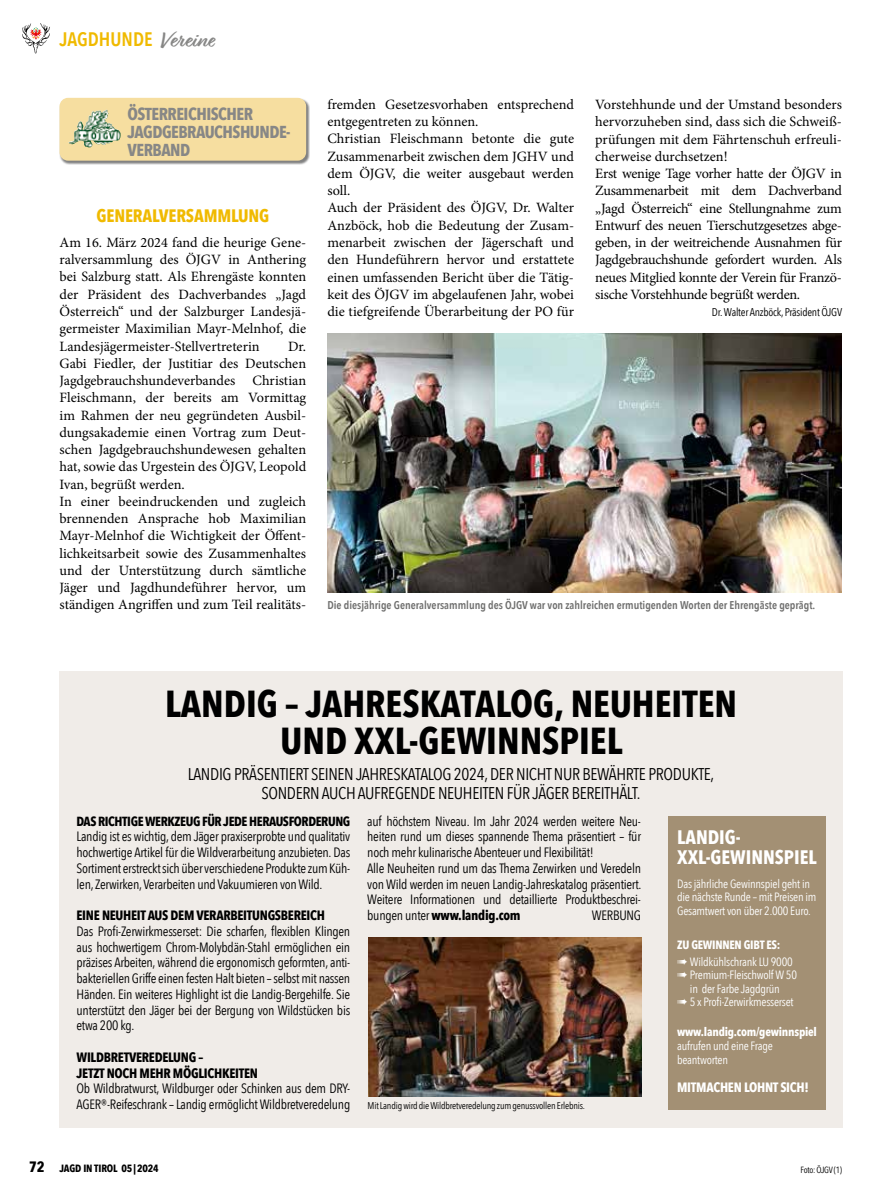
<style>
.page{position:relative;width:893px;height:1191px;background:#fff}
.page>*{position:absolute;margin:0;border:0;box-sizing:border-box;transform-origin:0 0}
.t1{font:700 37.5px/36.5px "Avenir Next Condensed";color:#000;text-align:center}
.t2{font:700 19.5px/19.5px "Avenir Next Condensed";color:#fff}
.t3{font:600 19.5px "Avenir Next Condensed";color:#f0ba00}
.t4{font:700 18px "Avenir Next Condensed";letter-spacing:-.01em;color:#f0ba00}
.t5{font:700 17.25px/18px "Avenir Next Condensed";letter-spacing:-.03em;color:#878786}
.t6{font:16.95px/18.8px "Avenir Next Condensed";letter-spacing:-.02em;color:#000;text-align:center}
.t7{font:700 15px "Avenir Next Condensed";color:#000}
.t8{font:14.25px/17.2px "Minion Pro";letter-spacing:-.005em;color:#000}
.t9{font:13.5px/15.8px "Avenir Next Condensed";letter-spacing:-.02em;color:#000;text-align:justify}
.t10{font:700 13.5px/15.8px "Avenir Next Condensed";letter-spacing:-.02em;color:#000}
.t11{font:700 13.5px "Avenir Next Condensed";letter-spacing:-.02em;color:#fff}
.t12{font:700 13.2px "Avenir Next Condensed";letter-spacing:-.03em;color:#000}
.t13{font:12px/13.5px "Avenir Next Condensed";letter-spacing:-.02em;color:#fff}
.t14{font:700 12px "Avenir Next Condensed";letter-spacing:-.02em;color:#fff}
.t15{font:600 11.25px "Avenir Next Condensed";color:#6f6f6e}
.t16{font:11.25px "Avenir Next Condensed";letter-spacing:-.02em;color:#000}
.t17{font:700 10.5px "Avenir Next Condensed";letter-spacing:-.01em;color:#000}
.t18{font:9.75px "Avenir Next Condensed";letter-spacing:-.02em;color:#000}
.t19{font:9px "Avenir Next Condensed";letter-spacing:-.035em;color:#000}
.s1{font-family:"Relation";font-weight:700;font-size:22.5px;color:#878786}
.s2{font-weight:700}
</style>
<div class="page">
<div style="left:60px;top:98px;width:250px;height:67px;background:#000;opacity:.5"></div>
<div style="left:60px;top:98px;width:246px;height:63px;background:#f6dea0;border-radius:9px"></div>
<img style="left:69px;top:110px;width:52px;height:38px">
<img style="left:327px;top:333px;width:515px;height:259px">
<svg style="left:22px;top:23px;width:28px;height:30px"></svg>
<div style="left:60px;top:671px;width:783px;height:456px;background:#f0ece8"></div>
<div style="left:669px;top:816px;width:157px;height:293px;background:#a39074"></div>
<img style="left:369px;top:937px;width:272px;height:159px">
<h2 class="t3" style="left:60px;top:22px;width:156px">JAGDHUNDE <span class="s1">Vereine</span></h2>
<p class="t5" style="left:128px;top:105px;width:164px">ÖSTERREICHISCHER<br>JAGDGEBRAUCHSHUNDE-<br>VERBAND</p>
<p class="t8" style="left:327px;top:96px;width:248px">fremden Gesetzesvorhaben entsprechend entgegentreten zu können.<br>Christian Fleischmann betonte die gute Zusammenarbeit zwischen dem JGHV und dem ÖJGV, die weiter ausgebaut werden soll.<br>Auch der Präsident des ÖJGV, Dr. Walter Anzböck, hob die Bedeutung der Zusam&shy;menarbeit zwischen der Jägerschaft und den Hundeführern hervor und erstattete einen umfassenden Bericht über die Tätig&shy;keit des ÖJGV im abgelaufenen Jahr, wobei die tiefgreifende Überarbeitung der PO für</p>
<p class="t8" style="left:595px;top:96px;width:248px">Vorstehhunde und der Umstand besonders hervorzuheben sind, dass sich die Schweiß&shy;prüfungen mit dem Fährtenschuh erfreuli&shy;cherweise durchsetzen!<br>Erst wenige Tage vorher hatte der ÖJGV in Zusammenarbeit mit dem Dachverband „Jagd Österreich“ eine Stellungnahme zum Entwurf des neuen Tierschutzgesetzes abge&shy;geben, in der weitreichende Ausnahmen für Jagdgebrauchshunde gefordert wurden. Als neues Mitglied konnte der Verein für Franzö&shy;sische Vorstehhunde begrüßt werden.</p>
<p class="t4" style="left:97px;top:205px;width:174px">GENERALVERSAMMLUNG</p>
<p class="t8" style="left:60px;top:234px;width:248px;text-align:justify">Am 16. März 2024 fand die heurige Gene&shy;ralversammlung des ÖJGV in Anthering bei Salzburg statt. Als Ehrengäste konnten der Präsident des Dachverbandes „Jagd Österreich“ und der Salzburger Landesjä&shy;germeister Maximilian Mayr-Melnhof, die Landesjägermeister-Stellvertreterin</p>
<p class="t16" style="left:712px;top:302px;width:132px">Dr. Walter Anzböck, Präsident ÖJGV</p>
<p class="t8" style="left:60px;top:337px;width:248px;text-indent:229px">Dr.<br>Gabi Fiedler, der Justitiar des Deutschen Jagdgebrauchshundeverbandes Christian Fleischmann, der bereits am Vormittag im Rahmen der neu gegründeten Ausbil&shy;dungsakademie einen Vortrag zum Deut&shy;schen Jagdgebrauchshundewesen gehalten hat, sowie das Urgestein des ÖJGV, Leopold Ivan, begrüßt werden.<br>In einer beeindruckenden und zugleich brennenden Ansprache hob Maximilian Mayr-Melnhof die Wichtigkeit der Öffent&shy;lichkeitsarbeit sowie des Zusammenhaltes und der Unterstützung durch sämtliche Jäger und Jagdhundeführer hervor, um ständigen Angriffen und zum Teil realitäts-</p>
<p class="t15" style="left:327px;top:595px;width:489px">Die diesjährige Generalversammlung des ÖJGV war von zahlreichen ermutigenden Worten der Ehrengäste geprägt.</p>
<h1 class="t1" style="left:165px;top:685px;width:574px">LANDIG – JAHRESKATALOG, NEUHEITEN<br>UND XXL-GEWINNSPIEL</h1>
<p class="t6" style="left:188px;top:763px;width:528px">LANDIG PRÄSENTIERT SEINEN JAHRESKATALOG 2024, DER NICHT NUR BEWÄHRTE PRODUKTE,<br>SONDERN AUCH AUFREGENDE NEUHEITEN FÜR JÄGER BEREITHÄLT.</p>
<p class="t12" style="left:77px;top:813px;width:275px">DAS RICHTIGE WERKZEUG FÜR JEDE HERAUSFORDERUNG</p>
<p class="t9" style="left:77px;top:828px;width:275px">Landig ist es wichtig, dem Jäger praxiserprobte und qualitativ hochwertige Artikel für die Wildverarbeitung anzubieten. Das Sortiment erstreckt sich über verschiedene Produkte zum Küh&shy;len, Zerwirken, Verarbeiten und Vakuumieren von Wild.</p>
<p class="t10" style="left:77px;top:907px;width:250px">EINE NEUHEIT AUS DEM VERARBEITUNGSBEREICH</p>
<p class="t9" style="left:77px;top:922px;width:275px">Das Profi-Zerwirkmesserset: Die scharfen, flexiblen Klingen aus hochwertigem Chrom-Molybdän-Stahl ermöglichen ein präzises Arbeiten, während die ergonomisch geformten, anti&shy;bakteriellen Griffe einen festen Halt bieten – selbst mit nassen Händen. Ein weiteres Highlight ist die Landig-Bergehilfe. Sie unterstützt den Jäger bei der Bergung von Wildstücken bis etwa 200 kg.</p>
<p class="t10" style="left:77px;top:1049px;width:183px">WILDBRETVEREDELUNG –<br>JETZT NOCH MEHR MÖGLICHKEITEN</p>
<p class="t9" style="left:77px;top:1080px;width:275px">Ob Wildbratwurst, Wildburger oder Schinken aus dem DRY-<br>AGER®-Reifeschrank – Landig ermöglicht Wildbretveredelung</p>
<p class="t9" style="left:367px;top:812px;width:276px;text-align:left">auf höchstem Niveau. Im Jahr 2024 werden weitere Neu&shy;heiten rund um dieses spannende Thema präsentiert – für noch mehr kulinarische Abenteuer und Flexibilität!<br>Alle Neuheiten rund um das Thema Zerwirken und Veredeln von Wild werden im neuen Landig-Jahreskatalog präsentiert.<br>Weitere Informationen und detaillierte Produktbeschrei&shy;bungen unter <span class="s2">www.landig.com</span></p>
<p class="t9" style="left:592px;top:907px;width:51px">WERBUNG</p>
<p class="t18" style="left:368px;top:1097px;width:219px">Mit Landig wird die Wildbretveredelung zum genussvollen Erlebnis.</p>
<h2 class="t2" style="left:677px;top:827px;width:141px">LANDIG-<br>XXL-GEWINNSPIEL</h2>
<p class="t13" style="left:677px;top:876px;width:141px">Das jährliche Gewinnspiel geht in die nächste Runde – mit Preisen im<br>Gesamtwert von über 2.000 Euro.</p>
<p class="t13" style="left:677px;top:936px;width:117px;line-height:16.5px"><span class="s2">ZU GEWINNEN GIBT ES: </span>➠ Wildkühlschrank LU 9000</p>
<p class="t13" style="left:677px;top:968px;width:121px;text-align:center">➠ Premium-Fleischwolf W 50 in der Farbe Jagdgrün<br>➠ 5 x Profi-Zerwirkmesserset</p>
<p class="t14" style="left:677px;top:1025px;width:141px">www.landig.com/gewinnspiel</p>
<p class="t13" style="left:677px;top:1038px;width:97px">aufrufen und eine Frage beantworten</p>
<p class="t11" style="left:677px;top:1079px;width:133px">MITMACHEN LOHNT SICH!</p>
<p class="t7" style="left:29px;top:1157px;width:17px">72</p>
<p class="t17" style="left:60px;top:1161px;width:101px">JAGD IN TIROL 05|2024</p>
<p class="t19" style="left:801px;top:1161px;width:43px">Foto: ÖJGV (1)</p>
</div>
